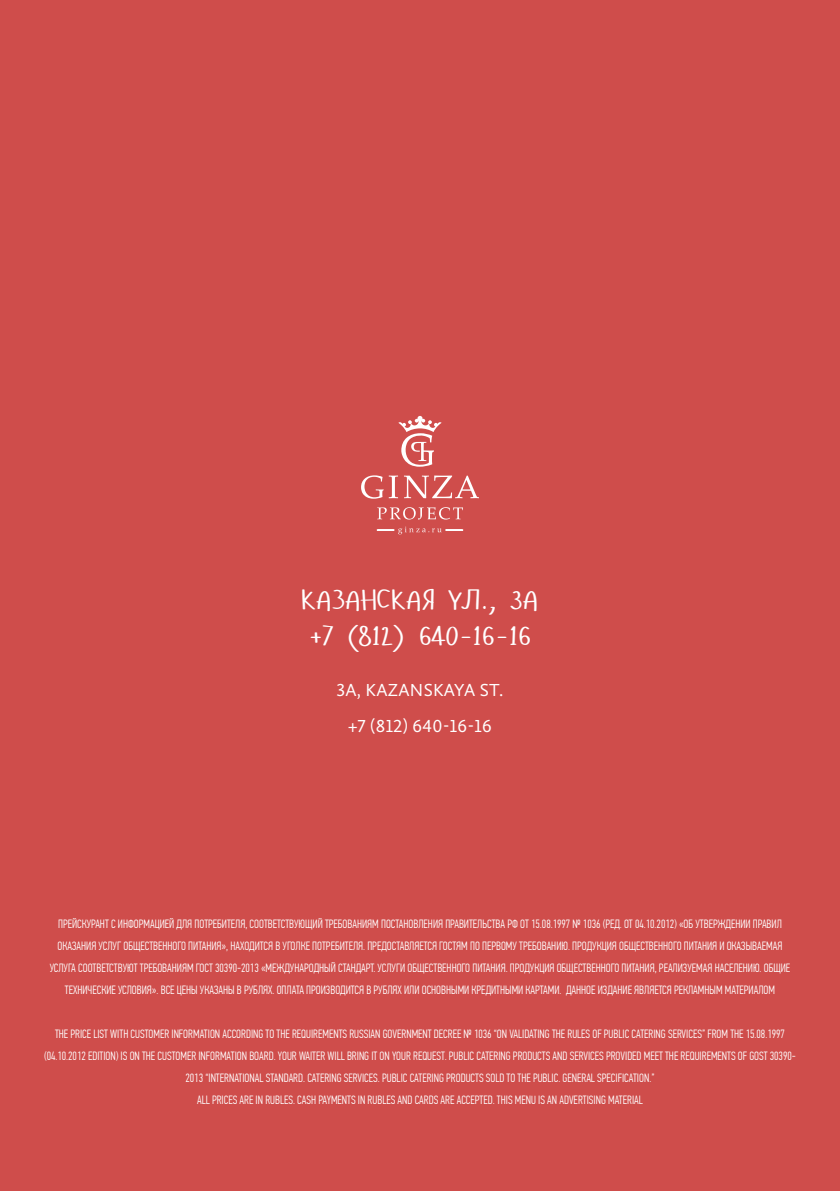
<style>
.page{position:relative;width:840px;height:1191px;background:#fff}
.page>*{position:absolute;margin:0;border:0;box-sizing:border-box;transform-origin:0 0}
.t1{font:28px "Hangyaboly";color:#fff}
.t2{font:18px "Calluna Sans";letter-spacing:.015em;color:#fff}
.t3{font:300 12px/22px "PF Din Text Comp Pro";color:#fff;text-align:center}
</style>
<div class="page">
<div style="left:0;top:0;width:839px;height:1191px;background:#cf4d4b"></div>
<svg style="left:361px;top:475px;width:37px;height:24px"></svg>
<svg style="left:404px;top:475px;width:74px;height:23px"></svg>
<svg style="left:377px;top:526px;width:85px;height:8px"></svg>
<svg style="left:377px;top:507px;width:86px;height:12px"></svg>
<svg style="left:398px;top:416px;width:43px;height:51px"></svg>
<p class="t1" style="left:301px;top:581px;width:238px">КАЗАНСКАЯ УЛ., 3А</p>
<p class="t1" style="left:309px;top:617px;width:223px">+7 (812) 640-16-16</p>
<p class="t2" style="left:336px;top:679px;width:168px">3A, KAZANSKAYA ST.</p>
<p class="t2" style="left:348px;top:715px;width:145px">+7 (812) 640-16-16</p>
<p class="t3" style="left:50px;top:912px;width:741px">ПРЕЙСКУРАНТ С ИНФОРМАЦИЕЙ ДЛЯ ПОТРЕБИТЕЛЯ, СООТВЕТСТВУЮЩИЙ ТРЕБОВАНИЯМ ПОСТАНОВЛЕНИЯ ПРАВИТЕЛЬСТВА РФ ОТ 15.08.1997 № 1036 (РЕД. ОТ 04.10.2012) «ОБ УТВЕРЖДЕНИИ ПРАВИЛ ОКАЗАНИЯ УСЛУГ ОБЩЕСТВЕННОГО ПИТАНИЯ», НАХОДИТСЯ В УГОЛКЕ ПОТРЕБИТЕЛЯ. ПРЕДОСТАВЛЯЕТСЯ ГОСТЯМ ПО ПЕРВОМУ ТРЕБОВАНИЮ. ПРОДУКЦИЯ ОБЩЕСТВЕННОГО ПИТАНИЯ И ОКАЗЫВАЕМАЯ УСЛУГА СООТВЕТСТВУЮТ ТРЕБОВАНИЯМ ГОСТ 30390-2013 «МЕЖДУНАРОДНЫЙ СТАНДАРТ. УСЛУГИ ОБЩЕСТВЕННОГО ПИТАНИЯ. ПРОДУКЦИЯ ОБЩЕСТВЕННОГО ПИТАНИЯ, РЕАЛИЗУЕМАЯ НАСЕЛЕНИЮ. ОБЩИЕ ТЕХНИЧЕСКИЕ УСЛОВИЯ». ВСЕ ЦЕНЫ УКАЗАНЫ В РУБЛЯХ. ОПЛАТА ПРОИЗВОДИТСЯ В РУБЛЯХ ИЛИ ОСНОВНЫМИ КРЕДИТНЫМИ КАРТАМИ. ДАННОЕ ИЗДАНИЕ ЯВЛЯЕТСЯ РЕКЛАМНЫМ МАТЕРИАЛОМ</p>
<p class="t3" style="left:44px;top:1022px;width:752px">THE PRICE LIST WITH CUSTOMER INFORMATION ACCORDING TO THE REQUIREMENTS RUSSIAN GOVERNMENT DECREE № 1036 “ON VALIDATING THE RULES OF PUBLIC CATERING SERVICES” FROM THE 15.08.1997 (04.10.2012 EDITION) IS ON THE CUSTOMER INFORMATION BOARD. YOUR WAITER WILL BRING IT ON YOUR REQUEST. PUBLIC CATERING PRODUCTS AND SERVICES PROVIDED MEET THE REQUIREMENTS OF GOST 30390- 2013 “INTERNATIONAL STANDARD. CATERING SERVICES. PUBLIC CATERING PRODUCTS SOLD TO THE PUBLIC. GENERAL SPECIFICATION.”<br>ALL PRICES ARE IN RUBLES. CASH PAYMENTS IN RUBLES AND CARDS ARE ACCEPTED. THIS MENU IS AN ADVERTISING MATERIAL</p>
</div>
